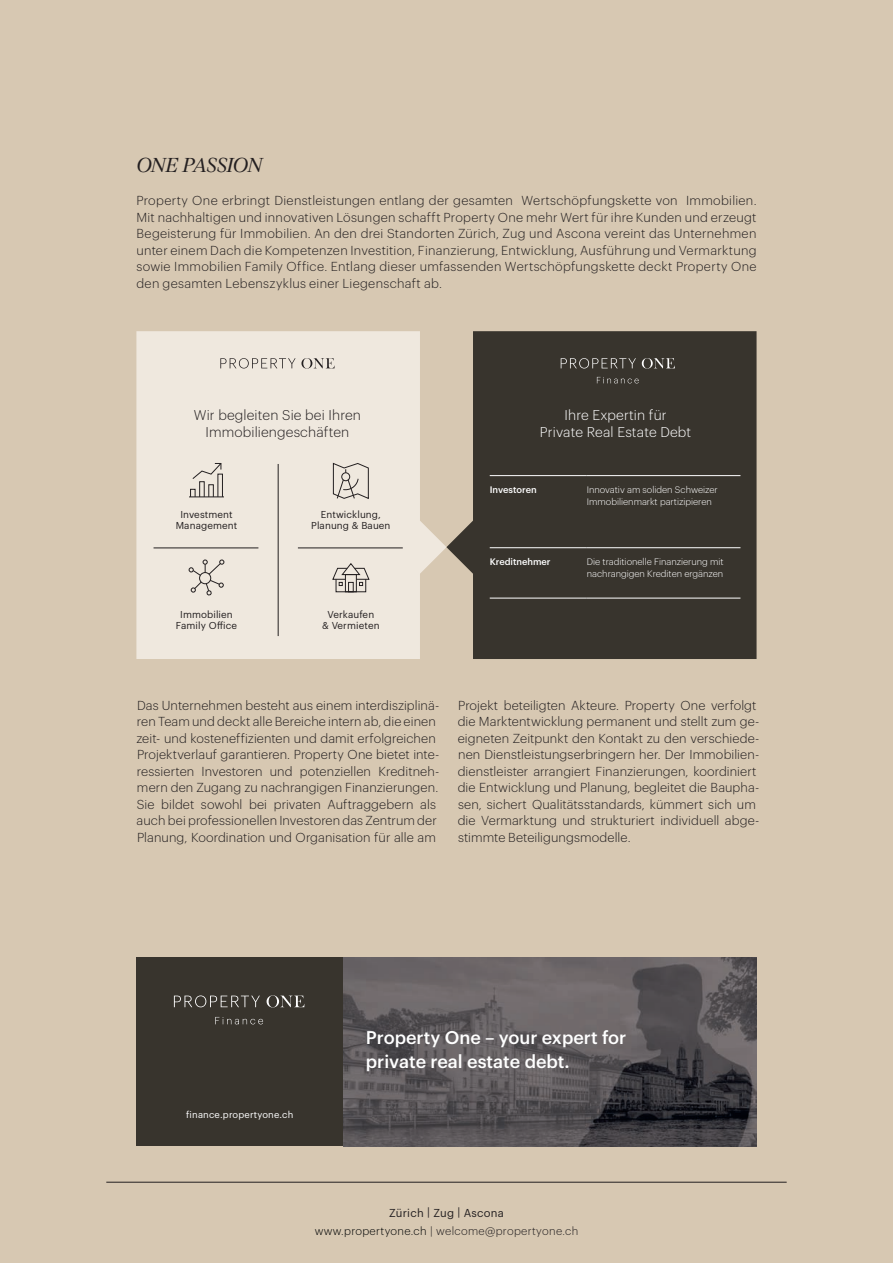
<style>
.page{position:relative;width:893px;height:1263px;background:#d7c8b2}
.page>*{position:absolute;margin:0;border:0;box-sizing:border-box;transform-origin:0 0}
.t1{font:italic 18.75px "Nantes";letter-spacing:-.015em;color:#231f20}
.t2{font:500 18px/24px "Graphik";color:#fff}
.t3{font:300 13.95px/17.4px "Graphik";letter-spacing:.01em;color:#231f20;text-align:center}
.t4{font:300 13.95px/17.4px "Graphik";letter-spacing:.01em;color:#fff;text-align:center}
.t5{font:300 12.75px/16.5px "Graphik";letter-spacing:.01em;color:#231f20}
.t6{font:300 11.25px/18.6px "Graphik";letter-spacing:.03em;color:#231f20;text-align:center}
.t7{font:9.9px/11.6px "Graphik";letter-spacing:.01em;color:#231f20;text-align:center}
.t8{font:9.45px "Graphik";letter-spacing:.02em;color:#fff}
.t9{font:300 9.3px/11.6px "Graphik";color:#fff}
.t10{font:500 9.3px "Graphik";color:#fff}
.s1{font-weight:400}
.s2{color:#030505}
</style>
<div class="page">
<div style="left:136px;top:957px;width:207px;height:189px;background:#38342d"></div>
<img style="left:343px;top:957px;width:413px;height:189px">
<svg style="left:174px;top:995px;width:86px;height:12px"></svg>
<svg style="left:267px;top:995px;width:37px;height:12px"></svg>
<svg style="left:215px;top:1017px;width:48px;height:7px"></svg>
<svg style="left:136px;top:331px;width:310px;height:328px;background:#ece4d9"></svg>
<svg style="left:446px;top:331px;width:310px;height:328px;background:#454038"></svg>
<svg style="left:561px;top:358px;width:75px;height:10px"></svg>
<svg style="left:642px;top:358px;width:33px;height:11px"></svg>
<svg style="left:597px;top:377px;width:42px;height:6px"></svg>
<svg style="left:220px;top:358px;width:115px;height:11px"></svg>
<hr style="left:490px;top:475px;width:97px;height:1px;background:#fff">
<hr style="left:587px;top:475px;width:153px;height:1px;background:#fff">
<hr style="left:490px;top:547px;width:97px;height:1px;background:#fff">
<hr style="left:587px;top:547px;width:153px;height:1px;background:#fff">
<hr style="left:490px;top:598px;width:97px;height:1px;background:#fff">
<hr style="left:587px;top:598px;width:153px;height:1px;background:#fff">
<hr style="left:189px;top:497px;width:35px;height:1px;background:#231f20">
<div style="left:190px;top:489px;width:5px;height:8px;border:1px solid #231f20"></div>
<div style="left:199px;top:481px;width:5px;height:16px;border:1px solid #231f20"></div>
<div style="left:209px;top:484px;width:5px;height:13px;border:1px solid #231f20"></div>
<div style="left:218px;top:474px;width:5px;height:23px;border:1px solid #231f20"></div>
<svg style="left:192px;top:463px;width:30px;height:16px"></svg>
<svg style="left:333px;top:463px;width:36px;height:36px"></svg>
<div style="left:336px;top:579px;width:30px;height:13px;border:1px solid #231f20"></div>
<div style="left:345px;top:574px;width:12px;height:18px;border:1px solid #231f20"></div>
<svg style="left:332px;top:563px;width:37px;height:23px"></svg>
<div style="left:348px;top:582px;width:5px;height:10px;border:1px solid #231f20"></div>
<svg style="left:189px;top:560px;width:35px;height:36px"></svg>
<hr style="left:278px;top:464px;width:1px;height:172px;background:#231f20">
<hr style="left:154px;top:548px;width:104px;height:1px;background:#231f20">
<hr style="left:298px;top:548px;width:105px;height:1px;background:#231f20">
<hr style="left:106px;top:1182px;width:681px;height:1px;background:#231f20">
<h1 class="t1" style="left:136px;top:152px;width:127px">ONE PASSION</h1>
<p class="t5" style="left:136px;top:191px;width:622px;text-align:justify">Property One erbringt Dienstleistungen entlang der gesamten Wertschöpfungskette von Immobilien.<br>Mit nachhaltigen und innovativen Lösungen schafft Property One mehr Wert für ihre Kunden und erzeugt Begeisterung für Immobilien. An den drei Standorten Zürich, Zug und Ascona vereint das Unternehmen unter einem Dach die Kompetenzen Investition, Finanzierung, Entwicklung, Ausführung und Vermarktung sowie Immobilien Family Office. Entlang dieser umfassenden Wertschöpfungskette deckt Property One den gesamten Lebenszyklus einer Liegenschaft ab.</p>
<p class="t3" style="left:194px;top:405px;width:168px">Wir begleiten Sie bei Ihren<br>Immobiliengeschäften</p>
<p class="t4" style="left:540px;top:405px;width:153px">Ihre Expertin für<br>Private Real Estate Debt</p>
<p class="t7" style="left:176px;top:507px;width:63px">Investment<br>Management</p>
<p class="t7" style="left:176px;top:608px;width:63px">Immobilien<br>Family Office</p>
<p class="t7" style="left:311px;top:507px;width:81px">Entwicklung,<br>Planung &amp; Bauen</p>
<p class="t7" style="left:322px;top:608px;width:59px">Verkaufen<br>&amp; Vermieten</p>
<p class="t10" style="left:490px;top:483px;width:48px">Investoren</p>
<p class="t9" style="left:587px;top:483px;width:132px">Innovativ am soliden Schweizer<br>Immobilienmarkt partizipieren</p>
<p class="t10" style="left:490px;top:555px;width:62px">Kreditnehmer</p>
<p class="t9" style="left:587px;top:555px;width:138px">Die traditionelle Finanzierung mit nachrangigen Krediten ergänzen</p>
<p class="t5" style="left:136px;top:696px;width:304px">Das Unternehmen besteht aus einem interdisziplinä&shy;ren Team und deckt alle Bereiche intern ab, die einen zeit- und kosteneffizienten und damit erfolgreichen Projektverlauf garantieren. Property One bietet inte&shy;ressierten Investoren und potenziellen Kreditneh&shy;mern den Zugang zu nachrangigen Finanzierungen.<br>Sie bildet sowohl bei privaten Auftraggebern als auch bei professionellen Investoren das Zentrum der Planung, Koordination und Organisation für alle am</p>
<p class="t5" style="left:458px;top:696px;width:303px">Projekt beteiligten Akteure. Property One verfolgt die Marktentwicklung permanent und stellt zum ge&shy;eigneten Zeitpunkt den Kontakt zu den verschiede&shy;nen Dienstleistungserbringern her. Der Immobilien&shy;dienstleister arrangiert Finanzierungen, koordiniert die Entwicklung und Planung, begleitet die Baupha&shy;sen, sichert Qualitätsstandards, kümmert sich um die Vermarktung und strukturiert individuell abge&shy;stimmte Beteiligungsmodelle.</p>
<p class="t8" style="left:186px;top:1107px;width:109px">finance.propertyone.ch</p>
<h2 class="t2" style="left:366px;top:1024px;width:262px">Property One – your expert for private real estate debt.</h2>
<p class="t6" style="left:315px;top:1202px;width:265px"><span class="s1">Zürich | Zug | Ascona<br></span><span class="s2">www.propertyone.ch</span> | welcome@propertyone.ch</p>
</div>
